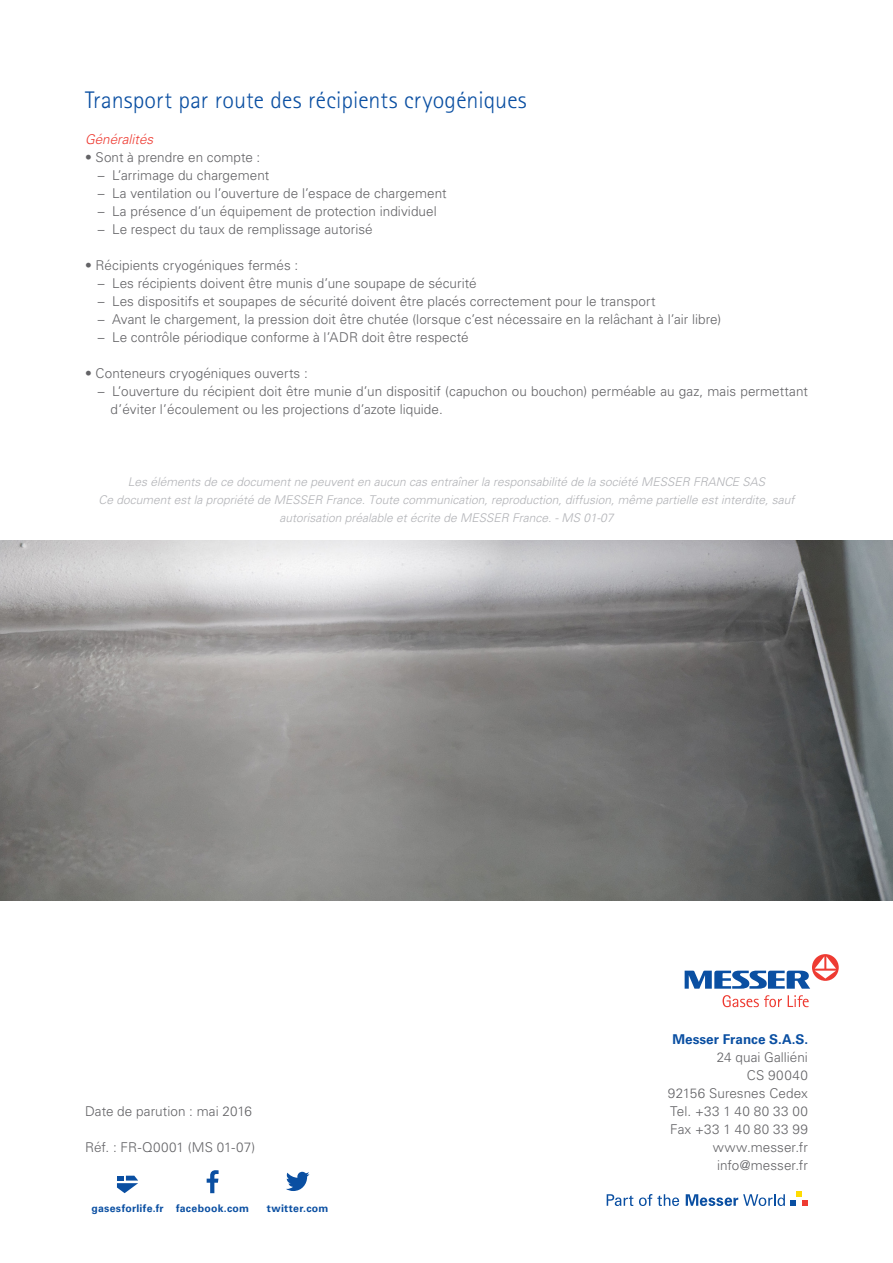
<style>
.page{position:relative;width:893px;height:1263px;background:#fff}
.page>*{position:absolute;margin:0;border:0;box-sizing:border-box;transform-origin:0 0}
.S1{font:300 24px "Rotis Sans Serif";letter-spacing:.005em;color:#0a4fa2}
.T1{font:300 13.5px/18px "Univers LTCE";letter-spacing:.005em;color:#636366}
.T1-2{font:300 13.5px "Univers LTCE";letter-spacing:.035em;color:#636366}
.S3{font:700 13.5px "Univers LTCE";color:#0a4fa2}
.S4{font:italic 300 13.5px "Univers LTCE";color:#ee3b32}
.C1{font:italic 300 12px/18px "Univers LTCE";color:#b2b3b7;text-align:center}
.T1-3{font:700 10.5px "Univers LTCE";letter-spacing:.03em;color:#0a4fa2}
</style>
<div class="page">
<img style="left:0;top:540px;width:893px;height:360px">
<svg style="left:607px;top:1194px;width:26px;height:12px"></svg>
<svg style="left:639px;top:1194px;width:40px;height:12px"></svg>
<svg style="left:686px;top:1194px;width:99px;height:12px"></svg>
<svg style="left:791px;top:1191px;width:17px;height:15px"></svg>
<svg style="left:723px;top:995px;width:86px;height:12px"></svg>
<svg style="left:812px;top:954px;width:27px;height:27px"></svg>
<svg style="left:685px;top:956px;width:151px;height:33px"></svg>
<svg style="left:286px;top:1172px;width:23px;height:19px"></svg>
<svg style="left:207px;top:1170px;width:12px;height:23px"></svg>
<svg style="left:117px;top:1176px;width:21px;height:17px"></svg>
<p class="S1" style="left:85px;top:86px;width:443px">Transport par route des récipients cryogéniques</p>
<p class="S4" style="left:85px;top:132px;width:70px">Généralités</p>
<p class="T1" style="left:85px;top:148px;width:177px">• Sont à prendre en compte :</p>
<p class="T1" style="left:98px;top:166px;width:173px">– L’arrimage du chargement</p>
<p class="T1" style="left:98px;top:184px;width:350px">– La ventilation ou l’ouverture de l’espace de chargement</p>
<p class="T1" style="left:98px;top:202px;width:340px">– La présence d’un équipement de protection individuel</p>
<p class="T1" style="left:98px;top:220px;width:276px">– Le respect du taux de remplissage autorisé</p>
<p class="T1" style="left:85px;top:256px;width:215px">• Récipients cryogéniques fermés :</p>
<p class="T1" style="left:98px;top:274px;width:380px">– Les récipients doivent être munis d’une soupape de sécurité</p>
<p class="T1" style="left:98px;top:292px;width:559px">– Les dispositifs et soupapes de sécurité doivent être placés correctement pour le transport</p>
<p class="T1" style="left:98px;top:310px;width:625px">– Avant le chargement, la pression doit être chutée (lorsque c’est nécessaire en la relâchant à l’air libre)</p>
<p class="T1" style="left:98px;top:328px;width:372px">– Le contrôle périodique conforme à l’ADR doit être respecté</p>
<p class="T1" style="left:85px;top:364px;width:224px">• Conteneurs cryogéniques ouverts :</p>
<p class="T1" style="left:111px;top:382px;width:699px;text-indent:-13px">– L’ouverture du récipient doit être munie d’un dispositif (capuchon ou bouchon) perméable au gaz, mais permettant d’éviter l’écoulement ou les projections d’azote liquide.</p>
<p class="C1" style="left:128px;top:473px;width:639px">Les éléments de ce document ne peuvent en aucun cas entraîner la responsabilité de la société MESSER FRANCE SAS</p>
<p class="C1" style="left:99px;top:491px;width:697px">Ce document est la propriété de MESSER France. Toute communication, reproduction, diffusion, même partielle est interdite, sauf autorisation préalable et écrite de MESSER France. - MS 01-07</p>
<p class="T1" style="left:85px;top:1102px;width:169px">Date de parution : mai 2016</p>
<p class="T1" style="left:85px;top:1138px;width:172px">Réf. : FR-Q0001 (MS 01-07)</p>
<p class="T1-3" style="left:91px;top:1202px;width:74px">gasesforlife.fr</p>
<p class="T1-3" style="left:176px;top:1202px;width:75px">facebook.com</p>
<p class="T1-3" style="left:267px;top:1202px;width:63px">twitter.com</p>
<p class="S3" style="left:672px;top:1031px;width:137px">Messer France S.A.S.</p>
<p class="T1" style="left:717px;top:1048px;width:93px">24 quai Galliéni</p>
<p class="T1" style="left:747px;top:1066px;width:63px">CS 90040</p>
<p class="T1" style="left:668px;top:1084px;width:142px">92156 Suresnes Cedex</p>
<p class="T1-2" style="left:670px;top:1104px;width:139px">Tel. +33 1 40 80 33 00</p>
<p class="T1-2" style="left:670px;top:1122px;width:139px">Fax +33 1 40 80 33 99</p>
<p class="T1" style="left:713px;top:1138px;width:97px">www.messer.fr</p>
<p class="T1" style="left:717px;top:1156px;width:92px">info@messer.fr</p>
</div>
